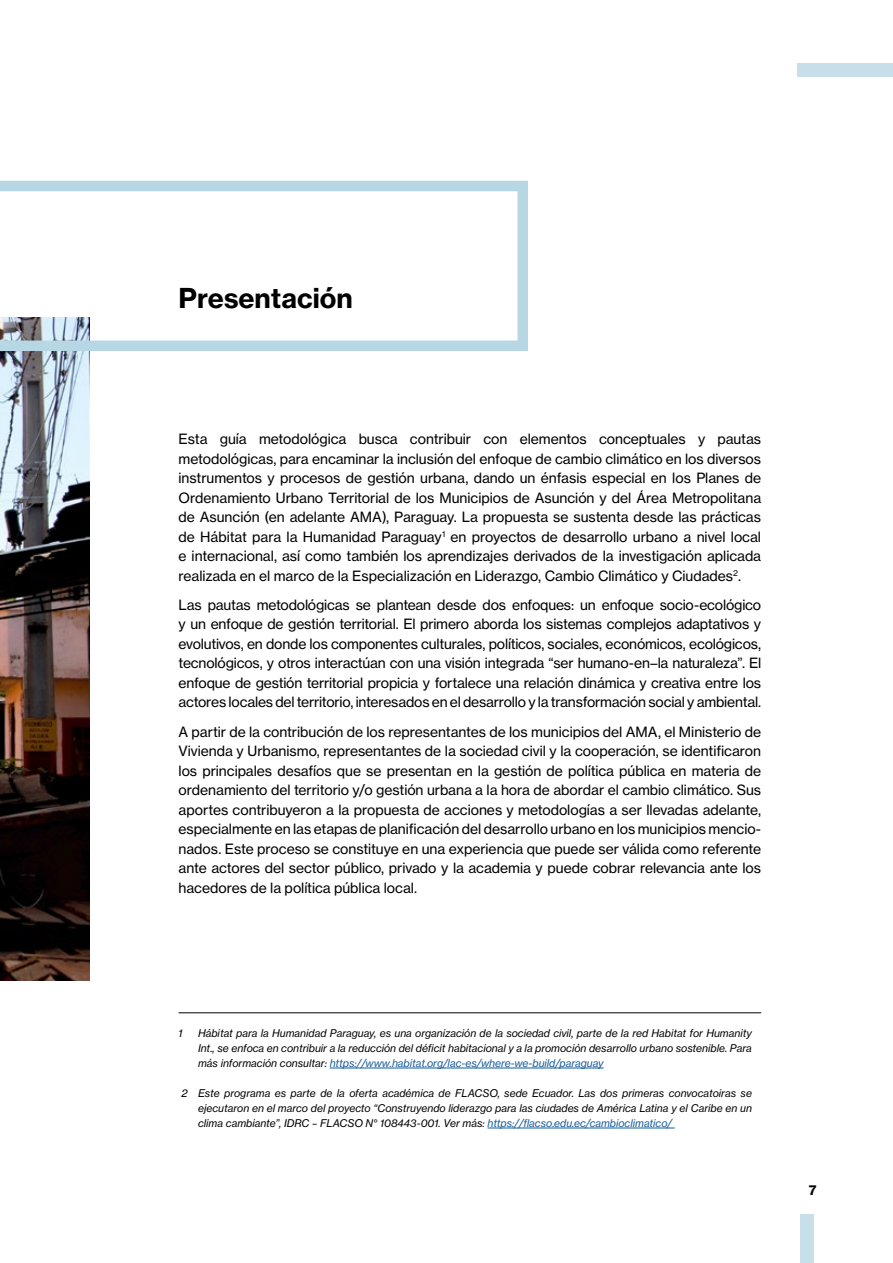
<style>
.page{position:relative;width:893px;height:1263px;background:#fff}
.page>*{position:absolute;margin:0;border:0;box-sizing:border-box;transform-origin:0 0}
.t1{font:27px "N Haas Grotesk TX Pro 75 Bd";color:#000}
.t2{font:13.95px/19.5px "N Haas Grotesk TX Pro 55 Rg";letter-spacing:-.005em;color:#000;text-align:justify}
.t3{font:13.5px "N Haas Grotesk TX Pro 75 Bd";color:#000}
.t4{font:10.5px/15px "N Haas Grotesk TX Pro 56 It";color:#000;text-align:justify}
.s1{color:#165b9a}
</style>
<div class="page">
<div style="left:801px;top:1214px;width:13px;height:49px;background:#c6dfe9"></div>
<div style="left:798px;top:64px;width:95px;height:13px;background:#c6dfe9"></div>
<img style="left:0;top:351px;width:89px;height:629px">
<svg style="left:0;top:181px;width:528px;height:170px"></svg>
<hr style="left:330px;top:1068px;width:274px;height:1px;background:#165b9a">
<hr style="left:488px;top:1128px;width:187px;height:1px;background:#165b9a">
<hr style="left:179px;top:1012px;width:582px;height:1px;background:#000">
<h1 class="t1" style="left:179px;top:281px;width:176px">Presentación</h1>
<p class="t2" style="left:179px;top:429px;width:584px">Esta guía metodológica busca contribuir con elementos conceptuales y pautas metodológicas, para encaminar la inclusión del enfoque de cambio climático en los diversos instrumentos y procesos de gestión urbana, dando un énfasis especial en los Planes de Ordenamiento Urbano Territorial de los Municipios de Asunción y del Área Metropolitana de Asunción (en adelante AMA), Paraguay. La propuesta se sustenta desde las prácticas de Hábitat para la Humanidad Paraguay<sup>1</sup> en proyectos de desarrollo urbano a nivel local e internacional, así como también los aprendizajes derivados de la investigación aplicada realizada en el marco de la Especialización en Liderazgo, Cambio Climático y Ciudades<sup>2</sup>.</p>
<p class="t2" style="left:179px;top:595px;width:584px">Las pautas metodológicas se plantean desde dos enfoques: un enfoque socio-ecológico y un enfoque de gestión territorial. El primero aborda los sistemas complejos adaptativos y evolutivos, en donde los componentes culturales, políticos, sociales, económicos, ecológicos, tecnológicos, y otros interactúan con una visión integrada “ser humano-en–la naturaleza”. El enfoque de gestión territorial propicia y fortalece una relación dinámica y creativa entre los actores locales del territorio, interesados en el desarrollo y la transformación social y ambiental.</p>
<p class="t2" style="left:179px;top:722px;width:584px">A partir de la contribución de los representantes de los municipios del AMA, el Ministerio de Vivienda y Urbanismo, representantes de la sociedad civil y la cooperación, se identificaron los principales desafíos que se presentan en la gestión de política pública en materia de ordenamiento del territorio y/o gestión urbana a la hora de abordar el cambio climático. Sus aportes contribuyeron a la propuesta de acciones y metodologías a ser llevadas adelante, especialmente en las etapas de planificación del desarrollo urbano en los municipios mencio&shy;nados. Este proceso se constituye en una experiencia que puede ser válida como referente ante actores del sector público, privado y la academia y puede cobrar relevancia ante los hacedores de la política pública local.</p>
<p class="t4" style="left:179px;top:1025px;width:6px">1</p>
<p class="t4" style="left:198px;top:1025px;width:555px">Hábitat para la Humanidad Paraguay, es una organización de la sociedad civil, parte de la red Habitat for Humanity Int., se enfoca en contribuir a la reducción del déficit habitacional y a la promoción desarrollo urbano sostenible. Para más información consultar: <span class="s1">https://www.habitat.org/lac-es/where-we-build/paraguay</span></p>
<p class="t4" style="left:198px;top:1085px;width:555px;text-indent:-17px">2 Este programa es parte de la oferta académica de FLACSO, sede Ecuador. Las dos primeras convocatoiras se ejecutaron en el marco del proyecto “Construyendo liderazgo para las ciudades de América Latina y el Caribe en un clima cambiante”, IDRC – FLACSO N° 108443-001. Ver más: <span class="s1">https://flacso.edu.ec/cambioclimatico/</span></p>
<p class="t3" style="left:809px;top:1181px;width:9px">7</p>
</div>
